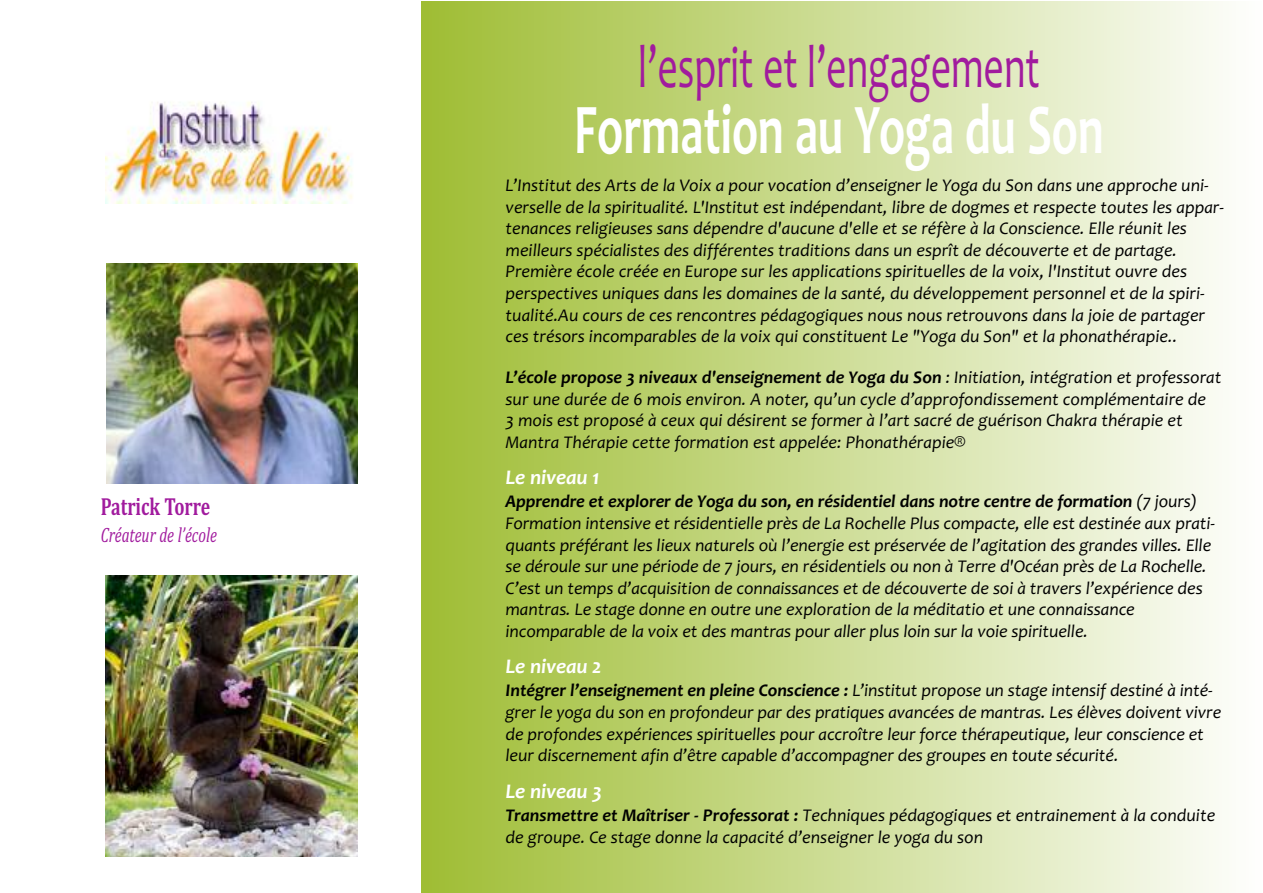
<style>
.page{position:relative;width:1263px;height:893px;background:#fff}
.page>*{position:absolute;margin:0;border:0;box-sizing:border-box;transform-origin:0 0}
.t1{font:700 72px "Candara";color:#fff;scale:.65 1}
.t2{font:61.2px "Candara";color:#a11b9e;scale:.65 1}
.t3{font:700 24.9px "Cambria";color:#a11b9e;scale:.72 1}
.t4{font:italic 700 21px "Candara";letter-spacing:-.005em;color:#fff}
.t5{font:italic 21px "Cambria";color:#a11b9e;scale:.72 1}
.t6{font:italic 18px/21.6px "Candara";color:#000}
.s1{font-weight:700}
</style>
<div class="page">
<div style="left:422px;top:2px;width:839px;height:891px;background:linear-gradient(to right,#9fbd33,#fefefd)"></div>
<img style="left:106px;top:102px;width:247px;height:102px">
<img style="left:106px;top:264px;width:251px;height:219px">
<img style="left:105px;top:576px;width:252px;height:280px">
<h3 class="t3" style="left:101px;top:492px;width:154px">Patrick Torre</h3>
<p class="t5" style="left:101px;top:523px;width:163px">Créateur de l’école</p>
<h2 class="t2" style="left:638px;top:30px;width:619px">l’esprit et l’engagement</h2>
<h1 class="t1" style="left:574px;top:86px;width:816px">Formation au Yoga du Son</h1>
<p class="t6" style="left:506px;top:174px;width:720px">L’Institut des Arts de la Voix a pour vocation d’enseigner le Yoga du Son dans une approche uni&shy;verselle de la spiritualité. L'Institut est indépendant, libre de dogmes et respecte toutes les appar&shy;tenances religieuses sans dépendre d'aucune d'elle et se réfère à la Conscience. Elle réunit les meilleurs spécialistes des différentes traditions dans un esprît de découverte et de partage.<br>Première école créée en Europe sur les applications spirituelles de la voix, l'Institut ouvre des perspectives uniques dans les domaines de la santé, du développement personnel et de la spiri&shy;tualité.Au cours de ces rencontres pédagogiques nous nous retrouvons dans la joie de partager ces trésors incomparables de la voix qui constituent Le "Yoga du Son" et la phonathérapie..</p>
<p class="t6" style="left:506px;top:366px;width:717px"><span class="s1">L’école propose 3 niveaux d'enseignement de Yoga du Son</span> : Initiation, intégration et professorat sur une durée de 6 mois environ. A noter, qu’un cycle d’approfondissement complémentaire de<br>3 mois est proposé à ceux qui désirent se former à l’art sacré de guérison Chakra thérapie et Mantra Thérapie cette formation est appelée: Phonathérapie®</p>
<p class="t4" style="left:506px;top:465px;width:96px">Le niveau 1</p>
<p class="t6" style="left:506px;top:490px;width:711px"><span class="s1">Apprendre et explorer de Yoga du son, en résidentiel dans notre centre de formation</span> (7 jours)<br>Formation intensive et résidentielle près de La Rochelle Plus compacte, elle est destinée aux prati&shy;quants préférant les lieux naturels où l’energie est préservée de l’agitation des grandes villes. Elle se déroule sur une période de 7 jours, en résidentiels ou non à Terre d'Océan près de La Rochelle.<br>C’est un temps d’acquisition de connaissances et de découverte de soi à travers l’expérience des mantras. Le stage donne en outre une exploration de la méditatio et une connaissance incomparable de la voix et des mantras pour aller plus loin sur la voie spirituelle.</p>
<p class="t4" style="left:506px;top:654px;width:98px">Le niveau 2</p>
<p class="t6" style="left:506px;top:679px;width:717px"><span class="s1">Intégrer l’enseignement en pleine Conscience :</span> L’institut propose un stage intensif destiné à inté&shy;grer le yoga du son en profondeur par des pratiques avancées de mantras. Les élèves doivent vivre de profondes expériences spirituelles pour accroître leur force thérapeutique, leur conscience et leur discernement afin d’être capable d’accompagner des groupes en toute sécurité.</p>
<p class="t4" style="left:506px;top:778px;width:98px">Le niveau 3</p>
<p class="t6" style="left:506px;top:803px;width:711px;line-height:22.5px"><span class="s1">Transmettre et Maîtriser - Professorat :</span> Techniques pédagogiques et entrainement à la conduite de groupe. Ce stage donne la capacité d’enseigner le yoga du son</p>
</div>
